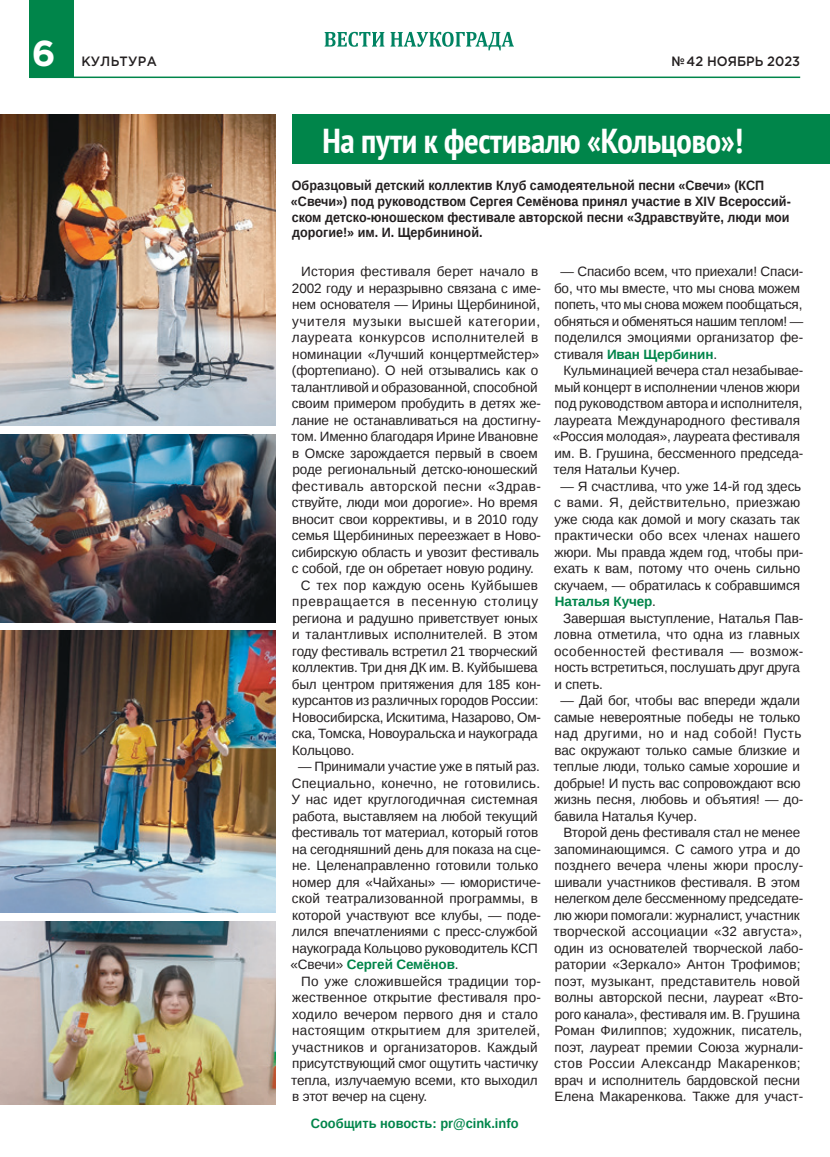
<style>
.page{position:relative;width:830px;height:1157px;background:#fff}
.page>*{position:absolute;margin:0;border:0;box-sizing:border-box;transform-origin:0 0}
.t1{font:700 36px "Gotham Pro";color:#fff}
._0_Header_2_Green{font:700 condensed 34.5px "PT Sans";letter-spacing:-.01em;color:#fff}
._0_Body{font:13.5px/16.5px "Liberation Sans";letter-spacing:-.01em;color:#231f20}
._0_Body-2{font:13.5px/16.5px "Liberation Sans";letter-spacing:.01em;color:#231f20}
._0_Lead{font:700 13.5px/15.8px "Liberation Sans";color:#231f20;scale:.93 1}
.t2{font:700 13.5px "Liberation Sans";color:#00854a;scale:.95 1}
._0_Lead-2{font:500 13.5px "Gotham Pro";color:#231f20;scale:.95 1}
._0_Lead-3{font:500 13.5px "Gotham Pro";letter-spacing:.02em;color:#231f20;scale:.95 1}
.s1{font-weight:700;color:#00854a}
</style>
<div class="page">
<hr style="left:30px;top:77px;width:769px;height:1px;background:#00854a">
<svg style="left:324px;top:32px;width:189px;height:18px"></svg>
<div style="left:30px;top:0;width:44px;height:78px;background:#00854a"></div>
<img style="left:0;top:114px;width:275px;height:311px">
<img style="left:0;top:434px;width:275px;height:188px">
<div style="left:292px;top:114px;width:537px;height:50px;background:#00854a"></div>
<img style="left:0;top:630px;width:275px;height:282px">
<img style="left:0;top:921px;width:275px;height:183px">
<h1 class="t1" style="left:32px;top:32px;width:25px">6</h1>
<p class="_0_Lead-3" style="left:81px;top:54px;width:81px">КУЛЬТУРА</p>
<p class="_0_Lead-2" style="left:671px;top:53px;width:137px">№ 42 НОЯБРЬ 2023</p>
<p class="_0_Header_2_Green" style="left:322px;top:118px;width:422px">На пути к фестивалю «Кольцово»!</p>
<p class="_0_Lead" style="left:291px;top:177px;width:538px">Образцовый детский коллектив Клуб самодеятельной песни «Свечи» (КСП «Свечи») под руководством Сергея Семёнова принял участие в ХIV Всероссий&shy;ском детско-юношеском фестивале авторской песни «Здравствуйте, люди мои дорогие!» им. И. Щербининой.</p>
<p class="_0_Body" style="left:291px;top:264px;width:251px;text-align:center">История фестиваля берет начало в 2002 году и неразрывно связана с име&shy;нем основателя — Ирины Щербининой, учителя музыки высшей категории, лауреата конкурсов исполнителей в номинации «Лучший концертмейстер» (фортепиано). О ней отзывались как о талантливой и образованной, способной своим примером пробудить в детях же&shy;лание не останавливаться на достигну&shy;том. Именно благодаря Ирине Ивановне в Омске зарождается первый в своем роде региональный детско-юношеский фестиваль авторской песни «Здрав&shy;ствуйте, люди мои дорогие». Но время вносит свои коррективы, и в 2010 году семья Щербининых переезжает в Ново&shy;сибирскую область и увозит фестиваль с собой, где он обретает новую родину.</p>
<p class="_0_Body" style="left:291px;top:577px;width:250px;text-indent:9px">С тех пор каждую осень Куйбышев превращается в песенную столицу региона и радушно приветствует юных и талантливых исполнителей. В этом году фестиваль встретил 21 творческий коллектив. Три дня ДК им. В. Куйбышева был центром притяжения для 185 кон&shy;курсантов из различных городов России:<br>Новосибирска, Искитима, Назарово, Ом&shy;ска, Томска, Новоуральска и наукограда Кольцово.</p>
<p class="_0_Body" style="left:290px;top:759px;width:252px;text-indent:8px">— Принимали участие уже в пятый раз.<br>Специально, конечно, не готовились.<br>У нас идет круглогодичная системная работа, выставляем на любой текущий фестиваль тот материал, который готов на сегодняшний день для показа на сце&shy;не. Целенаправленно готовили только номер для «Чайханы» — юмористиче&shy;ской театрализованной программы, в которой участвуют все клубы, — поде&shy;лился впечатлениями с пресс-службой наукограда Кольцово руководитель КСП «Свечи» <span class="s1">Сергей Семёнов</span>.</p>
<p class="_0_Body-2" style="left:291px;top:973px;width:251px;text-indent:10px">По уже сложившейся традиции тор&shy;жественное открытие фестиваля про&shy;ходило вечером первого дня и стало настоящим открытием для зрителей, участников и организаторов. Каждый присутствующий смог ощутить частичку тепла, излучаемую всеми, кто выходил в этот вечер на сцену.</p>
<p class="t2" style="left:311px;top:1113px;width:220px">Сообщить новость: pr@cink.info</p>
<p class="_0_Body" style="left:553px;top:264px;width:250px;text-indent:6px">— Спасибо всем, что приехали! Спаси&shy;бо, что мы вместе, что мы снова можем попеть, что мы снова можем пообщаться, обняться и обменяться нашим теплом! — поделился эмоциями организатор фе&shy;стиваля <span class="s1">Иван Щербинин</span>.</p>
<p class="_0_Body" style="left:552px;top:363px;width:252px;text-indent:11px">Кульминацией вечера стал незабывае&shy;мый концерт в исполнении членов жюри под руководством автора и исполнителя, лауреата Международного фестиваля «Россия молодая», лауреата фестиваля им. В. Грушина, бессменного председа&shy;теля Натальи Кучер.</p>
<p class="_0_Body" style="left:553px;top:478px;width:251px;text-indent:7px">— Я счастлива, что уже 14-й год здесь с вами. Я, действительно, приезжаю уже сюда как домой и могу сказать так практически обо всех членах нашего жюри. Мы правда ждем год, чтобы при&shy;ехать к вам, потому что очень сильно скучаем, — обратилась к собравшимся <span class="s1">Наталья Кучер</span>.</p>
<p class="_0_Body" style="left:553px;top:610px;width:250px;text-indent:9px">Завершая выступление, Наталья Пав&shy;ловна отметила, что одна из главных особенностей фестиваля — возмож&shy;ность встретиться, послушать друг друга и спеть.</p>
<p class="_0_Body" style="left:553px;top:693px;width:251px;text-indent:7px">— Дай бог, чтобы вас впереди ждали самые невероятные победы не только над другими, но и над собой! Пусть вас окружают только самые близкие и теплые люди, только самые хорошие и добрые! И пусть вас сопровождают всю жизнь песня, любовь и объятия! — до&shy;бавила Наталья Кучер.</p>
<p class="_0_Body" style="left:553px;top:825px;width:251px;text-align:center">Второй день фестиваля стал не менее запоминающимся. С самого утра и до позднего вечера члены жюри прослу&shy;шивали участников фестиваля. В этом нелегком деле бессменному председате&shy;лю жюри помогали: журналист, участник творческой ассоциации «32 августа», один из основателей творческой лабо&shy;ратории «Зеркало» Антон Трофимов; поэт, музыкант, представитель новой волны авторской песни, лауреат «Вто&shy;рого канала», фестиваля им. В. Грушина Роман Филиппов; художник, писатель, поэт, лауреат премии Союза журнали&shy;стов России Александр Макаренков; врач и исполнитель бардовской песни Елена Макаренкова. Также для участ-</p>
</div>
